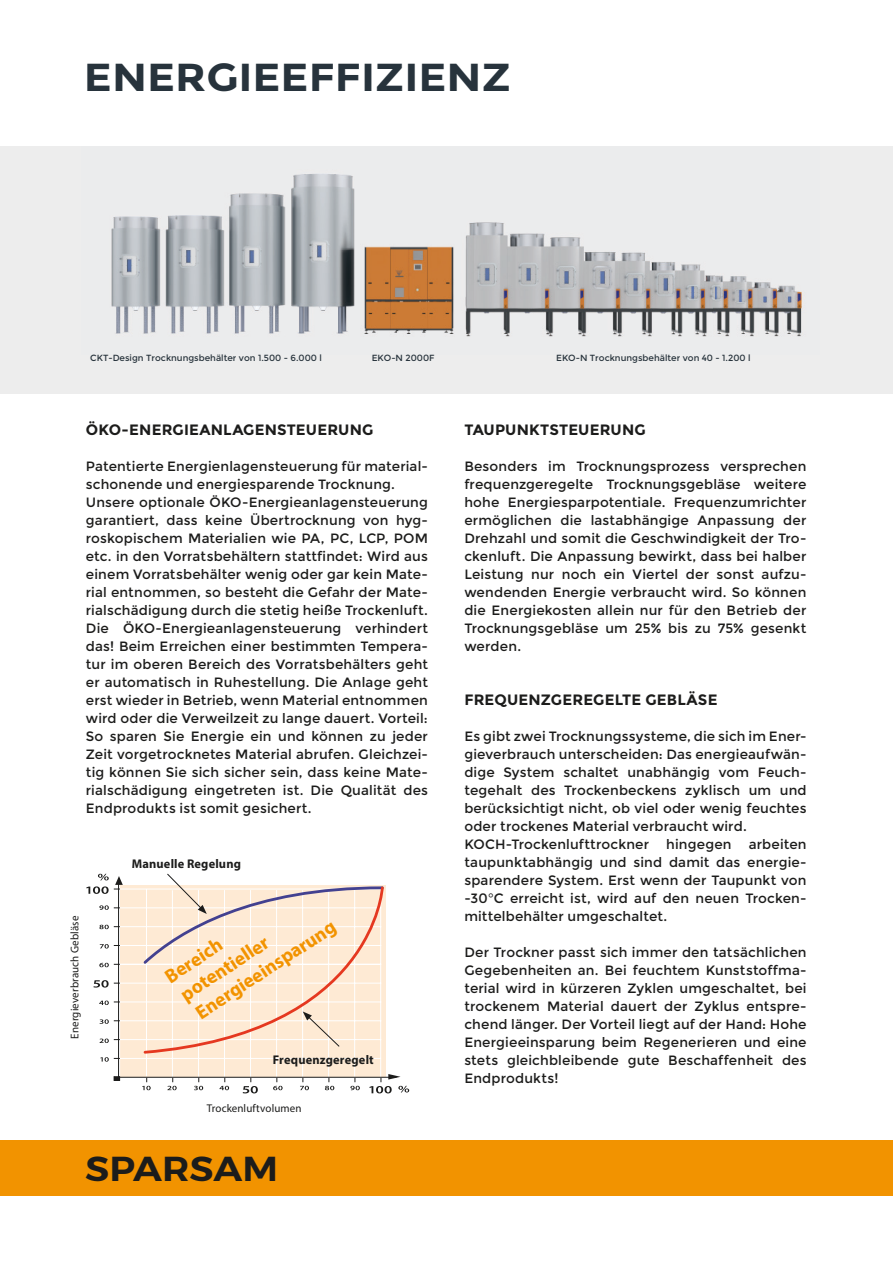
<style>
.page{position:relative;width:893px;height:1263px;background:#fff}
.page>*{position:absolute;margin:0;border:0;box-sizing:border-box;transform-origin:0 0}
.t1{font:700 39px "Montserrat";color:#27333c;scale:1.1 1}
.t2{font:600 34.5px "Montserrat";color:#1c1c1b;scale:1.1 1}
.t3{font:700 19.65px/23.4px "Myriad Pro";color:#f29300}
.t4{font:700 15px "Montserrat";letter-spacing:.01em;color:#1c1c1b}
.t5{font:13.5px/18px "Montserrat";letter-spacing:.01em;color:#1c1c1b;text-align:justify}
.t6{font:700 12.6px "Myriad Pro";letter-spacing:.01em;color:#1c1c1b}
.t7{font:11.25px "Myriad Pro";letter-spacing:.01em;color:#1c1c1b}
.t8{font:8.85px "Montserrat";color:#27333c}
</style>
<div class="page">
<div style="left:0;top:146px;width:893px;height:248px;background:#ededed"></div>
<div style="left:0;top:1140px;width:893px;height:55px;background:#f29300"></div>
<img style="left:111px;top:174px;width:691px;height:163px">
<svg style="left:118px;top:885px;width:268px;height:193px"></svg>
<svg style="left:99px;top:963px;width:21px;height:4px"></svg>
<svg style="left:100px;top:944px;width:20px;height:4px"></svg>
<svg style="left:99px;top:925px;width:21px;height:4px"></svg>
<svg style="left:99px;top:905px;width:21px;height:5px"></svg>
<svg style="left:86px;top:874px;width:37px;height:20px"></svg>
<svg style="left:93px;top:980px;width:27px;height:7px"></svg>
<svg style="left:99px;top:1000px;width:21px;height:5px"></svg>
<svg style="left:100px;top:1019px;width:20px;height:5px"></svg>
<svg style="left:100px;top:1038px;width:20px;height:5px"></svg>
<svg style="left:100px;top:1057px;width:20px;height:5px"></svg>
<svg style="left:142px;top:1078px;width:9px;height:12px"></svg>
<svg style="left:167px;top:1078px;width:10px;height:12px"></svg>
<svg style="left:194px;top:1078px;width:9px;height:12px"></svg>
<svg style="left:219px;top:1078px;width:10px;height:12px"></svg>
<svg style="left:243px;top:1078px;width:15px;height:15px"></svg>
<svg style="left:273px;top:1078px;width:10px;height:12px"></svg>
<svg style="left:300px;top:1078px;width:9px;height:12px"></svg>
<svg style="left:325px;top:1078px;width:9px;height:12px"></svg>
<svg style="left:350px;top:1078px;width:10px;height:12px"></svg>
<svg style="left:369px;top:1074px;width:40px;height:19px"></svg>
<svg style="left:114px;top:1076px;width:6px;height:5px"></svg>
<svg style="left:141px;top:873px;width:244px;height:182px"></svg>
<h1 class="t1" style="left:84px;top:54px;width:390px">ENERGIEEFFIZIENZ</h1>
<p class="t8" style="left:90px;top:352px;width:233px">CKT-Design Trocknungsbehälter von 1.500 - 6.000 l</p>
<p class="t8" style="left:372px;top:352px;width:64px">EKO-N 2000F</p>
<p class="t8" style="left:556px;top:353px;width:196px">EKO-N Trocknungsbehälter von 40 - 1.200 l</p>
<p class="t4" style="left:86px;top:420px;width:289px">ÖKO-ENERGIEANLAGENSTEUERUNG</p>
<p class="t5" style="left:86px;top:457px;width:344px;text-align:left">Patentierte Energienlagensteuerung für material&shy;schonende und energiesparende Trocknung.<br>Unsere optionale ÖKO-Energieanlagensteuerung garantiert, dass keine Übertrocknung von hyg&shy;roskopischem Materialien wie PA, PC, LCP, POM etc. in den Vorratsbehältern stattfindet: Wird aus einem Vorratsbehälter wenig oder gar kein Mate&shy;rial entnommen, so besteht die Gefahr der Mate&shy;rialschädigung durch die stetig heiße Trockenluft.<br>Die ÖKO-Energieanlagensteuerung verhindert das! Beim Erreichen einer bestimmten Tempera&shy;tur im oberen Bereich des Vorratsbehälters geht er automatisch in Ruhestellung. Die Anlage geht erst wieder in Betrieb, wenn Material entnommen wird oder die Verweilzeit zu lange dauert. Vorteil:<br>So sparen Sie Energie ein und können zu jeder Zeit vorgetrocknetes Material abrufen. Gleichzei&shy;tig können Sie sich sicher sein, dass keine Mate&shy;rialschädigung eingetreten ist. Die Qualität des Endprodukts ist somit gesichert.</p>
<p class="t7" style="left:68px;top:1039px;width:125px;rotate:-90deg">Energieverbrauch Gebläse</p>
<p class="t6" style="left:132px;top:855px;width:111px">Manuelle Regelung</p>
<h3 class="t3" style="left:160px;top:967px;width:171px;rotate:-33deg">Bereich potentieller<br>Energieeinsparung</h3>
<p class="t6" style="left:273px;top:1051px;width:102px">Frequenzgeregelt</p>
<p class="t7" style="left:207px;top:1101px;width:96px">Trockenluftvolumen</p>
<h2 class="t2" style="left:85px;top:1141px;width:177px">SPARSAM</h2>
<p class="t4" style="left:464px;top:420px;width:183px">TAUPUNKTSTEUERUNG</p>
<p class="t5" style="left:464px;top:457px;width:344px">Besonders im Trocknungsprozess versprechen frequenzgeregelte Trocknungsgebläse weitere hohe Energiesparpotentiale. Frequenzumrichter ermöglichen die lastabhängige Anpassung der Drehzahl und somit die Geschwindigkeit der Tro&shy;ckenluft. Die Anpassung bewirkt, dass bei halber Leistung nur noch ein Viertel der sonst aufzu&shy;wendenden Energie verbraucht wird. So können die Energiekosten allein nur für den Betrieb der Trocknungsgebläse um 25% bis zu 75% gesenkt werden.</p>
<p class="t4" style="left:464px;top:690px;width:255px">FREQUENZGEREGELTE GEBLÄSE</p>
<p class="t5" style="left:464px;top:727px;width:344px;text-align:left">Es gibt zwei Trocknungssysteme, die sich im Ener&shy;gieverbrauch unterscheiden: Das energieaufwän&shy;dige System schaltet unabhängig vom Feuch&shy;tegehalt des Trockenbeckens zyklisch um und berücksichtigt nicht, ob viel oder wenig feuchtes oder trockenes Material verbraucht wird.<br>KOCH-Trockenlufttrockner</p>
<p class="t5" style="left:464px;top:835px;width:344px;text-indent:284px">arbeiten taupunktabhängig und sind damit das energie&shy;sparendere System. Erst wenn der Taupunkt von -30°C erreicht ist, wird auf den neuen Trocken&shy;mittelbehälter umgeschaltet.</p>
<p class="t5" style="left:464px;top:943px;width:344px">Der Trockner passt sich immer den tatsächlichen Gegebenheiten an. Bei feuchtem Kunststoffma&shy;terial wird in kürzeren Zyklen umgeschaltet, bei trockenem Material dauert der Zyklus entspre&shy;chend länger. Der Vorteil liegt auf der Hand: Hohe Energieeinsparung beim Regenerieren und eine stets gleichbleibende gute Beschaffenheit des Endprodukts!</p>
<p class="t5" style="left:666px;top:835px;width:67px">hingegen</p>
</div>
